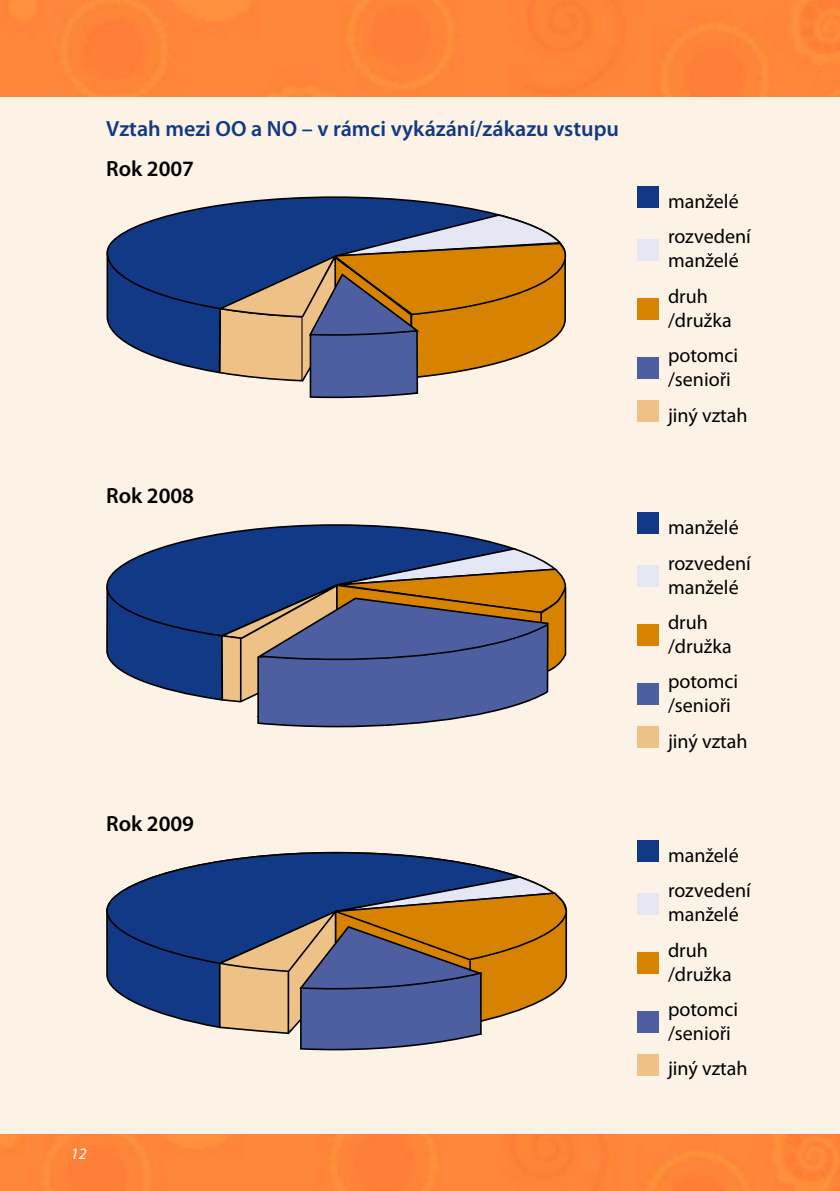
<style>
.page{position:relative;width:840px;height:1191px;background:#fff}
.page>*{position:absolute;margin:0;border:0;box-sizing:border-box;transform-origin:0 0}
.t1{font:600 22px "Myriad Pro";color:#113985}
.t2{font:600 22px "Myriad Pro";color:#000}
.t3{font:20px/35.4px "Myriad Pro";color:#000}
.t4{font:italic 16px "Myriad Pro";color:#fff}
</style>
<div class="page">
<div style="left:0;top:0;width:839px;height:1191px;background:#fcf2e6"></div>
<div style="left:0;top:1134px;width:839px;height:57px;background:#ff863a"></div>
<svg style="left:176px;top:196px;width:318px;height:17px"></svg>
<svg style="left:106px;top:213px;width:461px;height:186px"></svg>
<div style="left:0;top:0;width:839px;height:96px;background:#ff863a"></div>
<svg style="left:162px;top:524px;width:349px;height:23px"></svg>
<svg style="left:106px;top:547px;width:460px;height:181px;background:#676e8c"></svg>
<svg style="left:106px;top:851px;width:461px;height:200px"></svg>
<div style="left:636px;top:512px;width:22px;height:22px;background:#113985"></div>
<div style="left:636px;top:565px;width:22px;height:21px;background:#e6e7f4"></div>
<div style="left:636px;top:624px;width:22px;height:21px;background:#d78200"></div>
<div style="left:636px;top:726px;width:22px;height:22px;background:#eec186"></div>
<div style="left:636px;top:683px;width:22px;height:22px;background:#4e5fa1"></div>
<div style="left:636px;top:186px;width:22px;height:22px;background:#113985"></div>
<div style="left:636px;top:239px;width:22px;height:22px;background:#e6e7f4"></div>
<div style="left:636px;top:298px;width:22px;height:21px;background:#d78200"></div>
<div style="left:636px;top:400px;width:22px;height:22px;background:#eec186"></div>
<div style="left:636px;top:357px;width:22px;height:22px;background:#4e5fa1"></div>
<div style="left:636px;top:840px;width:22px;height:21px;background:#113985"></div>
<div style="left:636px;top:892px;width:22px;height:22px;background:#e6e7f4"></div>
<div style="left:636px;top:951px;width:22px;height:22px;background:#d78200"></div>
<div style="left:636px;top:1054px;width:22px;height:21px;background:#eec186"></div>
<div style="left:636px;top:1011px;width:22px;height:22px;background:#4e5fa1"></div>
<p class="t1" style="left:106px;top:120px;width:514px">Vztah mezi OO a NO – v rámci vykázání/zákazu vstupu</p>
<p class="t2" style="left:106px;top:160px;width:89px">Rok 2007</p>
<p class="t2" style="left:106px;top:487px;width:89px">Rok 2008</p>
<p class="t2" style="left:106px;top:815px;width:89px">Rok 2009</p>
<p class="t4" style="left:71px;top:1144px;width:17px">12</p>
<p class="t3" style="left:667px;top:186px;width:84px">manželé rozvedení</p>
<p class="t3" style="left:667px;top:245px;width:72px">manželé druh</p>
<p class="t3" style="left:667px;top:304px;width:72px">/družka potomci</p>
<p class="t3" style="left:667px;top:364px;width:81px">/senioři jiný vztah</p>
<p class="t3" style="left:667px;top:512px;width:84px">manželé rozvedení</p>
<p class="t3" style="left:667px;top:571px;width:72px">manželé druh</p>
<p class="t3" style="left:667px;top:630px;width:72px">/družka potomci</p>
<p class="t3" style="left:667px;top:690px;width:81px">/senioři jiný vztah</p>
<p class="t3" style="left:667px;top:839px;width:84px">manželé rozvedení</p>
<p class="t3" style="left:667px;top:899px;width:72px">manželé druh</p>
<p class="t3" style="left:667px;top:958px;width:72px">/družka potomci</p>
<p class="t3" style="left:667px;top:1017px;width:81px">/senioři jiný vztah</p>
</div>
